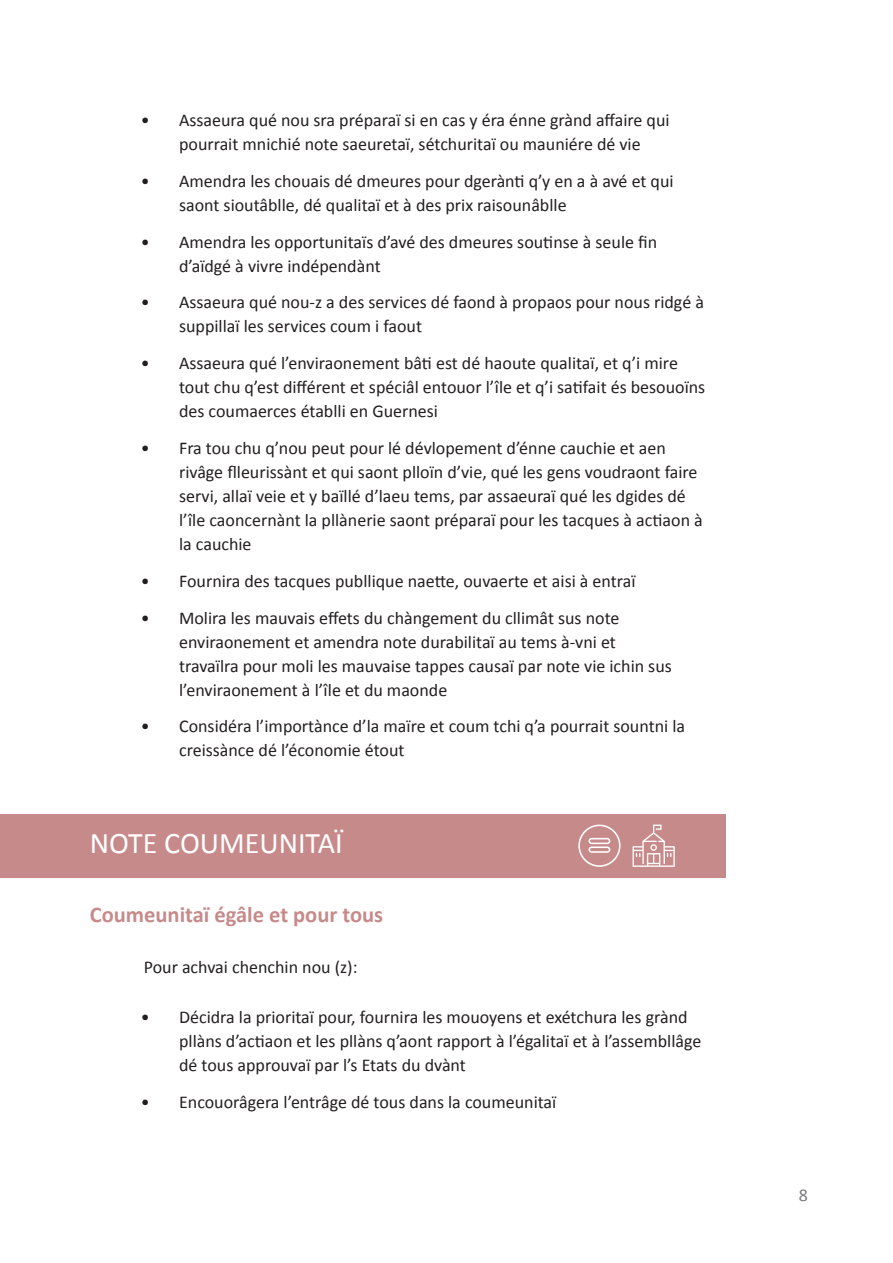
<style>
.page{position:relative;width:893px;height:1263px;background:#fff}
.page>*{position:absolute;margin:0;border:0;box-sizing:border-box;transform-origin:0 0}
.Header_3{font:30px "Calibri";color:#fff}
.Priority_Style{font:700 22.5px "Calibri";color:#c78a8a}
.Body_Copy{font:18px/24px "Calibri";color:#231f20}
.t1{font:18px "Calibri";color:#7a7c81}
</style>
<div class="page">
<div style="left:0;top:814px;width:725px;height:64px;background:#c78a8a"></div>
<svg style="left:578px;top:824px;width:43px;height:43px"></svg>
<svg style="left:632px;top:824px;width:43px;height:43px"></svg>
<p class="Body_Copy" style="left:141px;top:107px;width:530px;text-align:center">• Assaeura qué nou sra préparaï si en cas y éra énne grànd affaire qui pourrait mnichié note saeuretaï, sétchuritaï ou mauniére dé vie</p>
<p class="Body_Copy" style="left:179px;top:168px;width:496px;text-indent:-38px">• Amendra les chouais dé dmeures pour dgerànti q’y en a à avé et qui saont sioutâblle, dé qualitaï et à des prix raisounâblle</p>
<p class="Body_Copy" style="left:179px;top:229px;width:479px;text-indent:-38px">• Amendra les opportunitaïs d’avé des dmeures soutinse à seule fin d’aïdgé à vivre indépendànt</p>
<p class="Body_Copy" style="left:179px;top:290px;width:526px;text-indent:-38px">• Assaeura qué nou-z a des services dé faond à propaos pour nous ridgé à suppillaï les services coum i faout</p>
<p class="Body_Copy" style="left:179px;top:350px;width:528px;text-indent:-38px">• Assaeura qué l’enviraonement bâti est dé haoute qualitaï, et q’i mire tout chu q’est différent et spéciâl entouor l’île et q’i satifait és besouoïns des coumaerces établli en Guernesi</p>
<p class="Body_Copy" style="left:179px;top:435px;width:525px;text-indent:-38px">• Fra tou chu q’nou peut pour lé dévlopement d’énne cauchie et aen rivâge flleurissànt et qui saont plloïn d’vie, qué les gens voudraont faire servi, allaï veie et y baïllé d’laeu tems, par assaeuraï qué les dgides dé l’île caoncernànt la pllànerie saont préparaï pour les tacques à actiaon à la cauchie</p>
<p class="Body_Copy" style="left:141px;top:568px;width:496px">• Fournira des tacques publlique naette, ouvaerte et aisi à entraï</p>
<p class="Body_Copy" style="left:179px;top:605px;width:494px;text-indent:-38px">• Molira les mauvais effets du chàngement du cllimât sus note enviraonement et amendra note durabilitaï au tems à-vni et travaïlra pour moli les mauvaise tappes causaï par note vie ichin sus l’enviraonement à l’île et du maonde</p>
<p class="Body_Copy" style="left:179px;top:713px;width:508px;text-indent:-38px">• Considéra l’importànce d’la maïre et coum tchi q’a pourrait sountni la creissànce dé l’économie étout</p>
<p class="Header_3" style="left:90px;top:825px;width:254px">NOTE COUMEUNITAÏ</p>
<p class="Priority_Style" style="left:90px;top:901px;width:295px">Coumeunitaï égâle et pour tous</p>
<p class="Body_Copy" style="left:144px;top:954px;width:215px">Pour achvai chenchin nou (z):</p>
<p class="Body_Copy" style="left:179px;top:1004px;width:524px;text-indent:-38px">• Décidra la prioritaï pour, fournira les mouoyens et exétchura les grànd pllàns d’actiaon et les pllàns q’aont rapport à l’égalitaï et à l’assembllâge dé tous approuvaï par l’s Etats du dvànt</p>
<p class="Body_Copy" style="left:141px;top:1089px;width:417px">• Encouorâgera l’entrâge dé tous dans la coumeunitaï</p>
<p class="t1" style="left:799px;top:1184px;width:11px">8</p>
</div>
